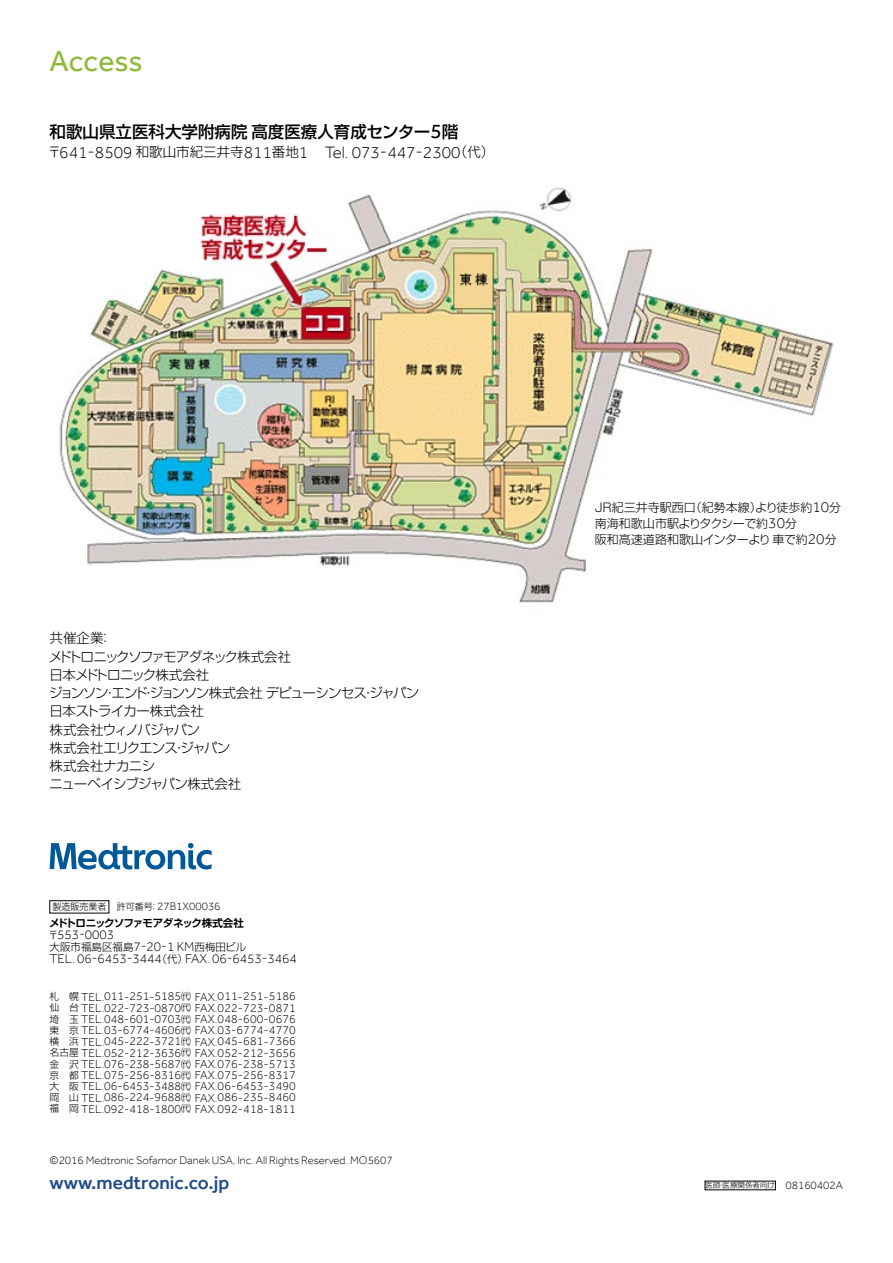
<style>
.page{position:relative;width:893px;height:1263px;background:#fff}
.page>*{position:absolute;margin:0;border:0;box-sizing:border-box;transform-origin:0 0}
.t1{font:30px "Effra";color:#8fb93c}
.t2{font:500 19.05px "Effra";color:#1f4a88}
.t3{font:300 17.25px "Effra";color:#000}
.t4{font:500 16.5px "Shin Go Pro";color:#000}
.t5{font:300 13.5px/18.3px "Shin Go Pro";letter-spacing:-.06em;color:#000}
.t6{font:300 13.5px "Effra";color:#000}
.t7{font:300 12.15px/11.2px "Effra";letter-spacing:.01em;color:#000;text-align:justify}
.t8{font:300 12px/16.2px "Shin Go Pro";color:#000}
.t9{font:300 11.25px "Effra";color:#000}
.t10{font:300 10.5px "Shin Go Pro";color:#000}
.t11{font:700 10.5px "Shin Go Pro De";letter-spacing:-.07em;color:#000}
.t12{font:300 9px "Shin Go Pro";color:#000}
.t13{font:300 7.5px "Shin Go Pro";color:#000}
.s1{font-family:"Effra";font-weight:400;font-size:21px}
.s2{font-family:"Shin Go Pro";font-size:13.5px}
.s3{font-size:16.8px}
.s4{font-family:"Effra";font-size:11.55px}
.s5{font-family:"Effra";font-size:11.25px}
.s6{font-family:"Shin Go Pro";font-size:10.5px}
.s7{font-size:13.2px}
.s8{font-family:"Effra";font-size:13.5px}
.s9{font-family:"Effra";font-size:13.2px}
.s10{font-family:"Shin Go Pro";font-size:9.75px}
.s11{font-size:11.85px}
.s12{font-size:11.55px}
.s13{font-family:"Effra";font-size:15.3px}
</style>
<div class="page">
<svg style="left:50px;top:843px;width:162px;height:26px"></svg>
<div style="left:50px;top:900px;width:59px;height:13px;border:1px solid #000"></div>
<img style="left:59px;top:187px;width:775px;height:416px">
<h1 class="t1" style="left:50px;top:44px;width:95px">Access</h1>
<h3 class="t4" style="left:50px;top:118px;width:410px">和歌山県立医科大学附病院高度医療人育成センター<span class="s1">5</span>階</h3>
<h3 class="t3" style="left:48px;top:142px;width:448px"><span class="s2">〒</span>641<span class="s3">-</span>8509 <span class="s2">和歌山市紀三井寺</span>811<span class="s2">番地</span>1 <span class="s3">Tel.</span> 073<span class="s3">-</span>447<span class="s3">-</span>2300<span class="s2">（代）</span></h3>
<p class="t5" style="left:49px;top:627px;width:372px">共催企業：<br>メドトロニックソファモアダネック株式会社<br>日本メドトロニック株式会社<br>ジョンソン・エンド・ジョンソン株式会社デピューシンセス・ジャパン日本ストライカー株式会社<br>株式会社ウィノバジャパン<br>株式会社エリクエンス・ジャパン<br>株式会社ナカニシ<br>ニューベイシブジャパン株式会社</p>
<p class="t12" style="left:52px;top:899px;width:170px">製造販売業者 許可番号：<span class="s4">27</span><span class="s5">B</span><span class="s4">1</span><span class="s5">X</span><span class="s4">00036</span></p>
<p class="t11" style="left:49px;top:914px;width:196px">メドトロニックソファモアダネック株式会社</p>
<p class="t6" style="left:48px;top:927px;width:68px"><span class="s6">〒</span>553<span class="s7">-</span>0003</p>
<p class="t10" style="left:50px;top:938px;width:198px">大阪市福島区福島<span class="s8">7</span><span class="s9">-</span><span class="s8">20</span><span class="s9">-</span><span class="s8">1</span> <span class="s9">KM</span>西梅田ビル</p>
<p class="t6" style="left:50px;top:951px;width:249px"><span class="s7">TEL.</span> 06<span class="s7">-</span>6453<span class="s7">-</span>3444<span class="s6">（代）</span><span class="s7">FAX.</span> 06<span class="s7">-</span>6453<span class="s7">-</span>3464</p>
<p class="t7" style="left:50px;top:991px;width:248px"><span class="s10">札　幌</span> <span class="s11">TEL.</span>011<span class="s11">-</span>251<span class="s11">-</span>5185<span class="s10">㈹</span> <span class="s11">FAX.</span>011<span class="s11">-</span>251<span class="s11">-</span>5186<span class="s10">仙　台</span> <span class="s11">TEL.</span>022<span class="s11">-</span>723<span class="s11">-</span>0870<span class="s10">㈹</span> <span class="s11">FAX.</span>022<span class="s11">-</span>723<span class="s11">-</span>0871<span class="s10">埼　玉</span> <span class="s11">TEL.</span>048<span class="s11">-</span>601<span class="s11">-</span>0703<span class="s10">㈹</span> <span class="s11">FAX.</span>048<span class="s11">-</span>600<span class="s11">-</span>0676<span class="s10">東　京</span> <span class="s11">TEL.</span>03<span class="s11">-</span>6774<span class="s11">-</span>4606<span class="s10">㈹</span> <span class="s11">FAX.</span>03<span class="s11">-</span>6774<span class="s11">-</span>4770<span class="s10">横　浜</span> <span class="s11">TEL.</span>045<span class="s11">-</span>222<span class="s11">-</span>3721<span class="s10">㈹</span> <span class="s11">FAX.</span>045<span class="s11">-</span>681<span class="s11">-</span>7366<span class="s10">名古屋</span> <span class="s11">TEL.</span>052<span class="s11">-</span>212<span class="s11">-</span>3636<span class="s10">㈹</span> <span class="s11">FAX.</span>052<span class="s11">-</span>212<span class="s11">-</span>3656<span class="s10">金　沢</span> <span class="s11">TEL.</span>076<span class="s11">-</span>238<span class="s11">-</span>5687<span class="s10">㈹</span> <span class="s11">FAX.</span>076<span class="s11">-</span>238<span class="s11">-</span>5713<span class="s10">京　都</span> <span class="s11">TEL.</span>075<span class="s11">-</span>256<span class="s11">-</span>8316<span class="s10">㈹</span> <span class="s11">FAX.</span>075<span class="s11">-</span>256<span class="s11">-</span>8317<span class="s10">大　阪</span> <span class="s11">TEL.</span>06<span class="s11">-</span>6453<span class="s11">-</span>3488<span class="s10">㈹</span> <span class="s11">FAX.</span>06<span class="s11">-</span>6453<span class="s11">-</span>3490<span class="s10">岡　山</span> <span class="s11">TEL.</span>086<span class="s11">-</span>224<span class="s11">-</span>9688<span class="s10">㈹</span> <span class="s11">FAX.</span>086<span class="s11">-</span>235<span class="s11">-</span>8460<span class="s10">福　岡</span> <span class="s11">TEL.</span>092<span class="s11">-</span>418<span class="s11">-</span>1800<span class="s10">㈹</span> <span class="s11">FAX.</span>092<span class="s11">-</span>418<span class="s11">-</span>1811</p>
<p class="t9" style="left:50px;top:1154px;width:345px">©<span class="s12">2016</span> Medtronic Sofamor Danek USA, Inc. All Rights Reserved. MO<span class="s12">5607</span></p>
<h2 class="t2" style="left:50px;top:1171px;width:181px">www.medtronic.co.jp</h2>
<p class="t8" style="left:593px;top:497px;width:250px">ＪＲ紀三井寺駅西口（紀勢本線）より徒歩約<span class="s13">10</span>分南海和歌山市駅よりタクシーで約<span class="s13">30</span>分<br>阪和高速道路和歌山インターより車で約<span class="s13">20</span>分</p>
<p class="t13" style="left:706px;top:1179px;width:139px">医師・医療関係者向け <span class="s4">08160402</span><span class="s5">A</span></p>
</div>
